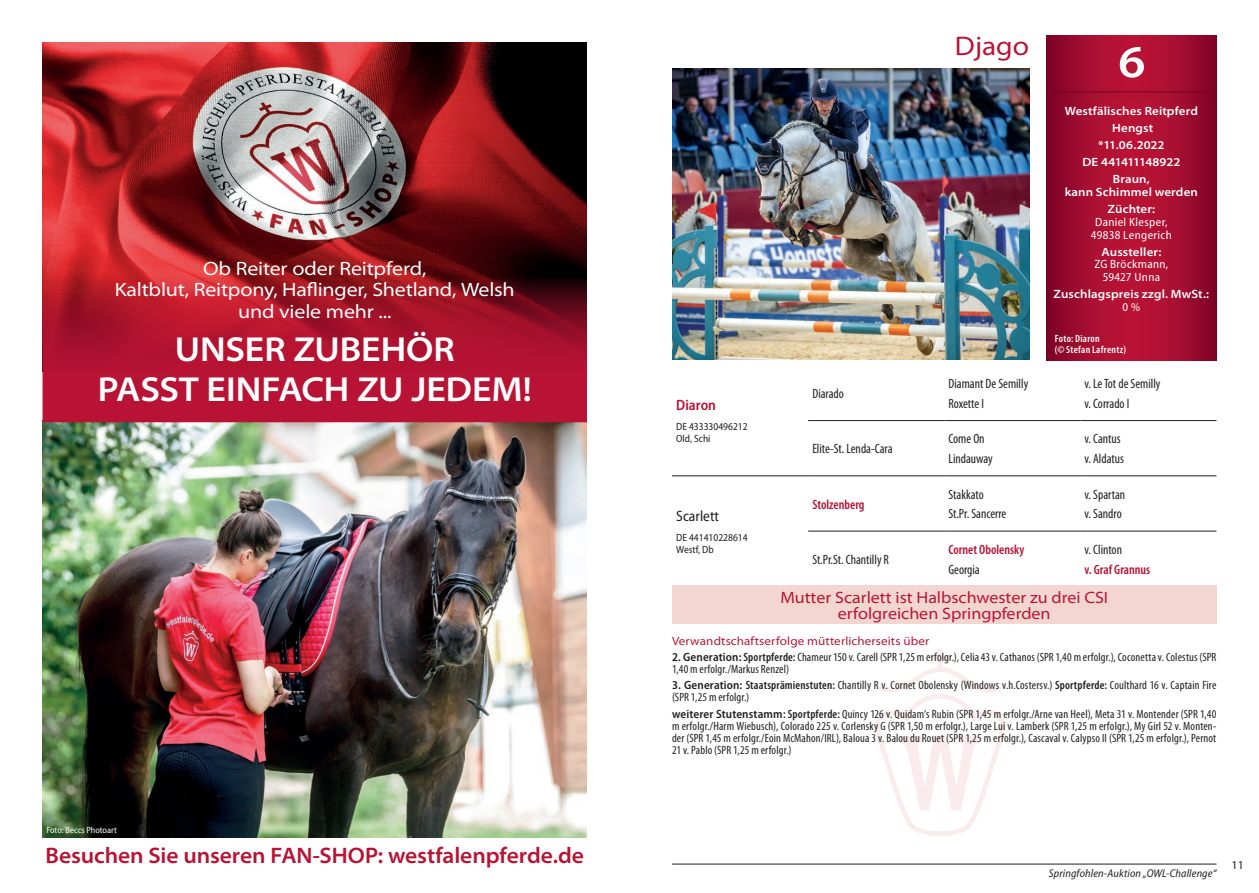
<style>
.page{position:relative;width:1259px;height:893px;background:#fff}
.page>*{position:absolute;margin:0;border:0;box-sizing:border-box;transform-origin:0 0}
.t1{font:600 45.9px "Myriad Pro";color:#fff;scale:1.11 1}
.t2{font:600 semi-expanded 34.8px/40px "Myriad Pro";letter-spacing:-.005em;color:#fff;text-align:center}
.t3{font:semi-expanded 27px "Myriad Pro";color:#b81334}
.t4{font:600 semi-expanded 22.5px "Myriad Pro";letter-spacing:-.005em;color:#b81334}
.t5{font:semi-expanded 19.35px/21.5px "Myriad Pro";letter-spacing:-.01em;color:#fff;text-align:center;scale:1.04 1}
.t6{font:semi-expanded 16.5px/16.5px "Myriad Pro";color:#b81334;text-align:center}
.t7{font:semi-condensed 15px "Myriad Pro";color:#231f20}
.t8{font:600 semi-condensed 15px "Myriad Pro";color:#b81334}
.t9{font:condensed 13.5px/19.8px "Myriad Pro";color:#231f20}
.t10{font:600 condensed 13.5px "Myriad Pro";color:#b81334}
.t11{font:condensed 12px/12px "Myriad Pro";letter-spacing:.01em;color:#231f20}
.t12{font:600 semi-expanded 12px/17px "Myriad Pro";letter-spacing:.01em;color:#fff;text-align:center}
.t13{font:semi-condensed 12px/12.8px "Myriad Pro";letter-spacing:.03em;color:#fff;text-align:center}
.t14{font:semi-expanded 12px "Myriad Pro";letter-spacing:.01em;color:#b81334}
.t15{font:12px "Myriad Pro";color:#231f20}
.t16{font:italic semi-condensed 11.25px "Myriad Pro";letter-spacing:.01em;color:#231f20}
.t17{font:semi-condensed 10.5px/12px "Myriad Pro";color:#231f20}
.t18{font:600 condensed 10.5px/10.5px "Myriad Pro";letter-spacing:.03em;color:#fff}
.t19{font:semi-condensed 9px "Myriad Pro";color:#fff}
.s1{font-weight:600;font-stretch:semi-condensed}
.s2{font-weight:600}
</style>
<div class="page">
<hr style="left:672px;top:864px;width:544px;height:1px;background:#231f20">
<img style="left:672px;top:68px;width:357px;height:292px">
<svg style="left:1046px;top:35px;width:170px;height:325px;background:#a20c2f"></svg>
<div style="left:1050px;top:86px;width:168px;height:18px;background:#231f20;opacity:.4"></div>
<hr style="left:1054px;top:91px;width:154px;height:1px;background:#7a0125">
<hr style="left:808px;top:420px;width:136px;height:1px;background:#231f20">
<hr style="left:944px;top:420px;width:136px;height:1px;background:#231f20">
<hr style="left:1080px;top:420px;width:136px;height:1px;background:#231f20">
<hr style="left:672px;top:476px;width:136px;height:1px;background:#231f20">
<hr style="left:808px;top:476px;width:136px;height:1px;background:#231f20">
<hr style="left:944px;top:476px;width:136px;height:1px;background:#231f20">
<hr style="left:1080px;top:476px;width:136px;height:1px;background:#231f20">
<hr style="left:808px;top:531px;width:136px;height:1px;background:#231f20">
<hr style="left:944px;top:531px;width:136px;height:1px;background:#231f20">
<hr style="left:1080px;top:531px;width:136px;height:1px;background:#231f20">
<div style="left:672px;top:585px;width:544px;height:39px;background:#f2d6cf"></div>
<img style="left:43px;top:422px;width:544px;height:416px">
<img style="left:43px;top:42px;width:544px;height:234px">
<svg style="left:43px;top:276px;width:544px;height:146px;background:#ac132d"></svg>
<h3 class="t5" style="left:115px;top:257px;width:386px">Ob Reiter oder Reitpferd,<br>Kaltblut, Reitpony, Haflinger, Shetland, Welsh und viele mehr ...</h3>
<h2 class="t2" style="left:98px;top:329px;width:435px">UNSER ZUBEHÖR<br>PASST EINFACH ZU JEDEM!</h2>
<p class="t19" style="left:46px;top:825px;width:72px">Foto: Beccs Photoart</p>
<h3 class="t4" style="left:46px;top:841px;width:540px">Besuchen Sie unseren FAN-SHOP: westfalenpferde.de</h3>
<p class="t8" style="left:676px;top:395px;width:41px">Diaron</p>
<p class="t17" style="left:676px;top:421px;width:73px">DE 433330496212<br>Old, Schi</p>
<p class="t7" style="left:676px;top:506px;width:44px">Scarlett</p>
<p class="t17" style="left:676px;top:531px;width:73px">DE 441410228614<br>Westf, Db</p>
<h3 class="t3" style="left:955px;top:29px;width:76px">Djago</h3>
<h1 class="t1" style="left:1118px;top:33px;width:26px">6</h1>
<p class="t12" style="left:1064px;top:102px;width:135px">Westfälisches Reitpferd<br>Hengst<br>*11.06.2022<br>DE 441411148922<br>Braun,</p>
<p class="t12" style="left:1064px;top:183px;width:135px">kann Schimmel werden<br>Züchter:</p>
<p class="t13" style="left:1091px;top:215px;width:82px">Daniel Klesper,<br>49838 Lengerich</p>
<p class="t12" style="left:1101px;top:243px;width:61px">Aussteller:</p>
<p class="t13" style="left:1094px;top:258px;width:76px">ZG Bröckmann,<br>59427 Unna</p>
<p class="t12" style="left:1053px;top:285px;width:157px">Zuschlagspreis zzgl. MwSt.:</p>
<p class="t13" style="left:1122px;top:300px;width:19px">0 %</p>
<p class="t18" style="left:1054px;top:333px;width:73px">Foto: Diaron<br>(© Stefan Lafrentz)</p>
<p class="t9" style="left:812px;top:383px;width:33px">Diarado</p>
<p class="t9" style="left:948px;top:373px;width:81px">Diamant De Semilly<br>Roxette I</p>
<p class="t9" style="left:1084px;top:373px;width:77px">v. Le Tot de Semilly v. Corrado I</p>
<p class="t9" style="left:812px;top:439px;width:82px">Elite-St. Lenda-Cara</p>
<p class="t9" style="left:948px;top:429px;width:46px">Come On<br>Lindauway</p>
<p class="t9" style="left:1084px;top:429px;width:41px">v. Cantus v. Aldatus</p>
<p class="t10" style="left:812px;top:496px;width:54px">Stolzenberg</p>
<p class="t9" style="left:948px;top:484px;width:59px">Stakkato<br>St.Pr. Sancerre</p>
<p class="t9" style="left:1084px;top:484px;width:42px">v. Spartan v. Sandro</p>
<p class="t9" style="left:812px;top:549px;width:78px">St.Pr.St. Chantilly R</p>
<p class="t10" style="left:948px;top:541px;width:77px">Cornet Obolensky</p>
<p class="t9" style="left:948px;top:559px;width:33px">Georgia</p>
<p class="t9" style="left:1084px;top:539px;width:39px">v. Clinton</p>
<p class="t10" style="left:1084px;top:561px;width:67px">v. Graf Grannus</p>
<h3 class="t6" style="left:780px;top:589px;width:329px">Mutter Scarlett ist Halbschwester zu drei CSI erfolgreichen Springpferden</h3>
<p class="t14" style="left:672px;top:633px;width:259px">Verwandtschaftserfolge mütterlicherseits über</p>
<p class="t11" style="left:672px;top:651px;width:546px"><span class="s1">2. Generation:</span> <span class="s2">Sportpferde:</span> Chameur 150 v. Carell (SPR 1,25 m erfolgr.), Celia 43 v. Cathanos (SPR 1,40 m erfolgr.), Coconetta v. Colestus (SPR<br>1,40 m erfolgr./Markus Renzel)</p>
<p class="t11" style="left:672px;top:679px;width:546px"><span class="s1">3. Generation:</span> <span class="s2">Staatsprämienstuten:</span> Chantilly R v. Cornet Obolensky (Windows v.h.Costersv.) <span class="s2">Sportpferde:</span> Coulthard 16 v. Captain Fire (SPR 1,25 m erfolgr.)</p>
<p class="t11" style="left:672px;top:707px;width:546px;text-align:justify"><span class="s1">weiterer Stutenstamm</span><span class="s2">: Sportpferde:</span> Quincy 126 v. Quidam‘s Rubin (SPR 1,45 m erfolgr./Arne van Heel), Meta 31 v. Montender (SPR 1,40 m erfolgr./Harm Wiebusch), Colorado 225 v. Corlensky G (SPR 1,50 m erfolgr.), Large Lui v. Lamberk (SPR 1,25 m erfolgr.), My Girl 52 v. Monten&shy;der (SPR 1,45 m erfolgr./Eoin McMahon/IRL), Baloua 3 v. Balou du Rouet (SPR 1,25 m erfolgr.), Cascaval v. Calypso II (SPR 1,25 m erfolgr.), Pernot 21 v. Pablo (SPR 1,25 m erfolgr.)</p>
<p class="t16" style="left:1049px;top:866px;width:169px">Springfohlen-Auktion „OWL-Challenge“</p>
<p class="t15" style="left:1231px;top:857px;width:14px">11</p>
</div>
